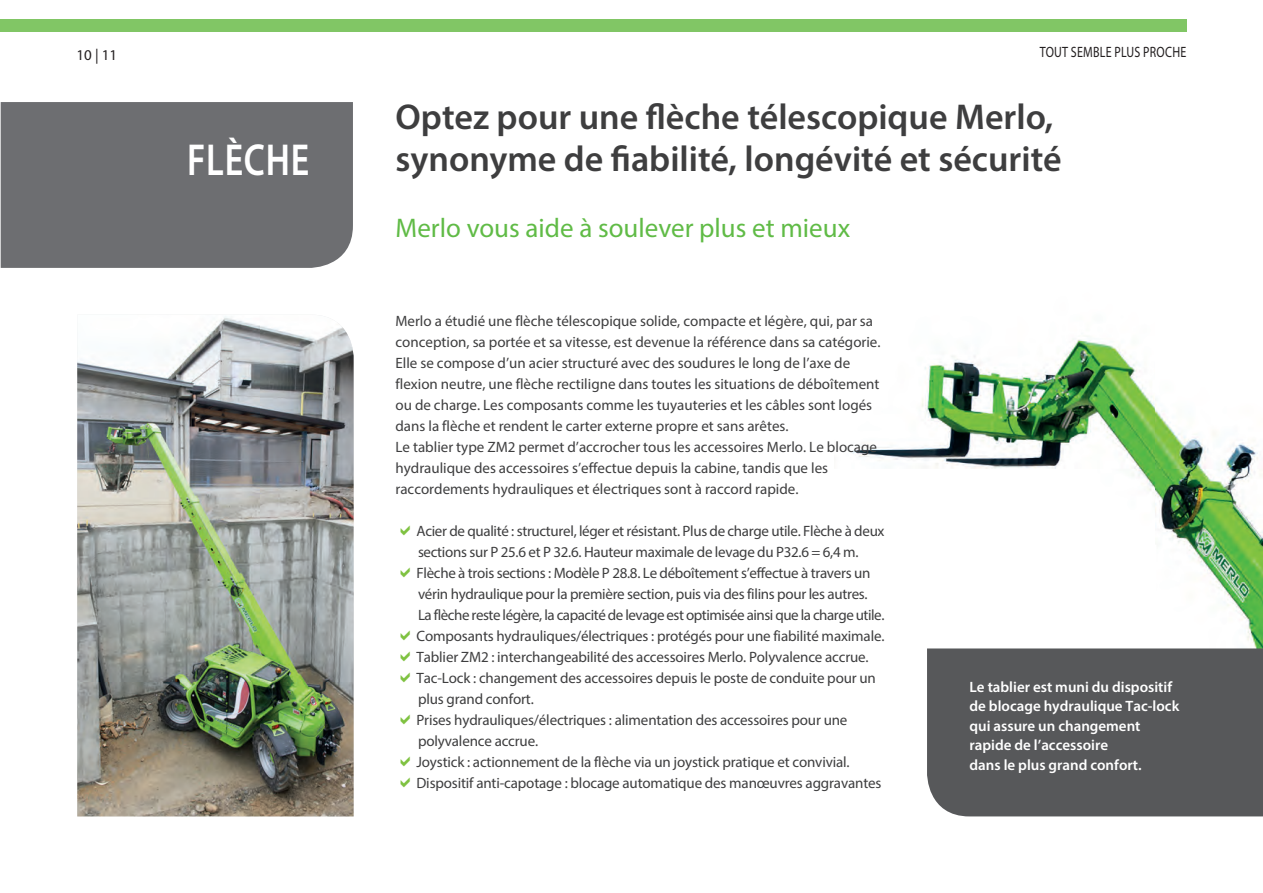
<style>
.page{position:relative;width:1263px;height:893px;background:#fff}
.page>*{position:absolute;margin:0;border:0;box-sizing:border-box;transform-origin:0 0}
.t1{font:600 45px "Myriad Pro";letter-spacing:.02em;color:#fff;scale:.8 1}
.t2{font:600 36px/42px "Myriad Pro";color:#3e3e3f}
.t3{font:27px "Myriad Pro";color:#60bb46}
.t4{font:15px/21px "Myriad Pro";letter-spacing:-.01em;color:#3e3e3f}
.t5{font:600 15px/19.5px "Myriad Pro";color:#fff}
.t6{font:15px "Myriad Pro";letter-spacing:.02em;color:#231f20;scale:.8 1}
.t7{font:15px "Myriad Pro";letter-spacing:.02em;color:#231f20}
</style>
<div class="page">
<img style="left:850px;top:339px;width:413px;height:309px">
<img style="left:77px;top:316px;width:277px;height:500px">
<div style="left:0;top:19px;width:1186px;height:13px;background:#81c665"></div>
<div style="left:927px;top:648px;width:336px;height:168px;background:#57585a"></div>
<div style="left:1px;top:102px;width:352px;height:166px;background:#6d6e71"></div>
<p class="t7" style="left:77px;top:46px;width:42px">10 | 11</p>
<p class="t6" style="left:1040px;top:43px;width:185px">TOUT SEMBLE PLUS PROCHE</p>
<h1 class="t1" style="left:187px;top:131px;width:154px">FLÈCHE</h1>
<h2 class="t2" style="left:395px;top:95px;width:668px">Optez pour une èche télescopique Merlo, synonyme de abilité, longévité et sécurité</h2>
<h3 class="t3" style="left:395px;top:211px;width:456px">Merlo vous aide à soulever plus et mieux</h3>
<p class="t4" style="left:395px;top:310px;width:487px">Merlo a étudié une flèche télescopique solide, compacte et légère, qui, par sa conception, sa portée et sa vitesse, est devenue la référence dans sa catégorie.<br>Elle se compose d’un acier structuré avec des soudures le long de l’axe de flexion neutre, une flèche rectiligne dans toutes les situations de déboîtement ou de charge. Les composants comme les tuyauteries et les câbles sont logés dans la flèche et rendent le carter externe propre et sans arêtes.<br>Le tablier type ZM2 permet d’accrocher tous les accessoires Merlo. Le blocage hydraulique des accessoires s’effectue depuis la cabine, tandis que les raccordements hydrauliques et électriques sont à raccord rapide.</p>
<p class="t4" style="left:416px;top:520px;width:470px">Acier de qualité : structurel, léger et résistant. Plus de charge utile. Flèche à deux sections sur P 25.6 et P 32.6. Hauteur maximale de levage du P32.6 = 6,4 m.<br>Flèche à trois sections : Modèle P 28.8. Le déboîtement s’effectue à travers un vérin hydraulique pour la première section, puis via des filins pour les autres.<br>La flèche reste légère, la capacité de levage est optimisée ainsi que la charge utile.<br>Composants hydrauliques/électriques : protégés pour une fiabilité maximale.<br>Tablier ZM2 : interchangeabilité des accessoires Merlo. Polyvalence accrue.<br>Tac-Lock : changement des accessoires depuis le poste de conduite pour un plus grand confort.<br>Prises hydrauliques/électriques : alimentation des accessoires pour une polyvalence accrue.<br>Joystick : actionnement de la flèche via un joystick pratique et convivial.<br>Dispositif anti-capotage : blocage automatique des manœuvres aggravantes</p>
<p class="t5" style="left:969px;top:676px;width:211px">Le tablier est muni du dispositif de blocage hydraulique Tac-lock qui assure un changement rapide de l’accessoire<br>dans le plus grand confort.</p>
</div>
